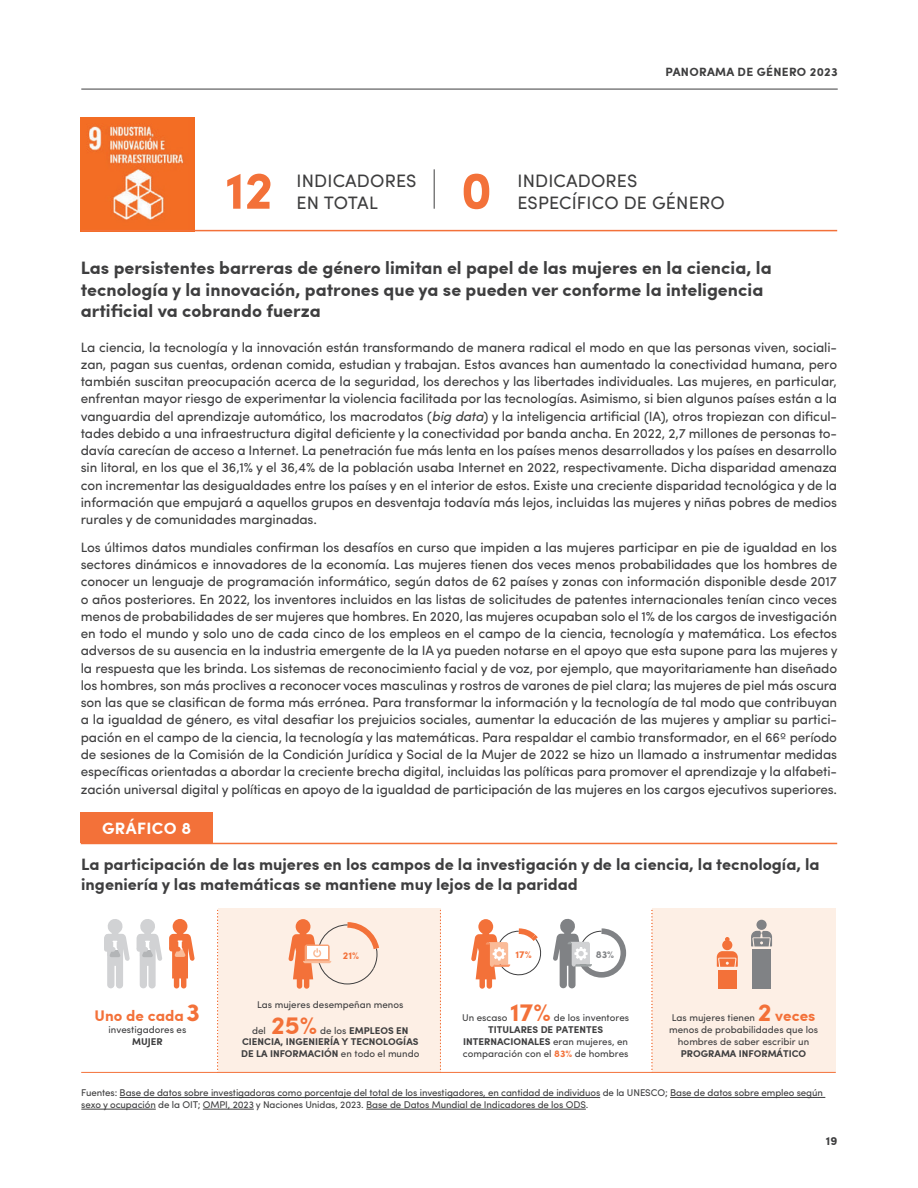
<style>
.page{position:relative;width:918px;height:1188px;background:#fff}
.page>*{position:absolute;margin:0;border:0;box-sizing:border-box;transform-origin:0 0}
.t1{font:700 52.5px "Sofia Pro";color:#f37139}
.t2{font:700 25.2px "Sofia Pro";color:#f37139}
.t3{font:700 18px/21.6px "Sofia Pro";color:#3e3e3f}
.t4{font:18px/21.6px "Sofia Pro";letter-spacing:.01em;color:#3e3e3f}
.t5{font:700 16.5px/19.8px "Sofia Pro";color:#3e3e3f}
.t6{font:700 16.5px "Sofia Pro";letter-spacing:.025em;color:#fff}
.t7{font:700 15.45px "Sofia Pro";color:#f37139}
.t8{font:13.5px/17.2px "Sofia Pro";letter-spacing:-.01em;color:#3e3e3f;text-align:justify}
.t9{font:700 12px "Sofia Pro";letter-spacing:.025em;color:#3e3e3f}
.t10{font:700 10.05px "Sofia Pro";color:#f37139}
.t11{font:700 10.05px "Sofia Pro";color:#808285}
.t12{font:9.75px/11.7px "Sofia Pro";letter-spacing:-.01em;color:#3e3e3f;text-align:center}
.t13{font:700 9.75px/11.7px "Sofia Pro";color:#3e3e3f}
.s1{font-style:italic}
.s2{font-size:25.2px}
.s3{font-weight:400}
.s4{font-weight:700}
.s5{font-weight:700;color:#f37139}
</style>
<div class="page">
<hr style="left:81px;top:89px;width:757px;height:1px;background:#3e3e3f">
<img style="left:80px;top:117px;width:114px;height:114px">
<hr style="left:81px;top:843px;width:756px;height:1px;background:#f37139">
<div style="left:81px;top:812px;width:132px;height:31px;background:#f37139"></div>
<hr style="left:434px;top:169px;width:1px;height:40px;background:#3e3e3f">
<hr style="left:81px;top:230px;width:756px;height:1px;background:#f37139">
<hr style="left:120px;top:1097px;width:480px;height:1px;background:#3e3e3f">
<hr style="left:670px;top:1097px;width:155px;height:1px;background:#3e3e3f">
<hr style="left:81px;top:1109px;width:75px;height:1px;background:#3e3e3f">
<hr style="left:203px;top:1109px;width:51px;height:1px;background:#3e3e3f">
<hr style="left:366px;top:1109px;width:220px;height:1px;background:#3e3e3f">
<svg style="left:169px;top:919px;width:26px;height:70px"></svg>
<div style="left:652px;top:908px;width:184px;height:164px;background:#fdefe5"></div>
<div style="left:218px;top:908px;width:222px;height:164px;background:#fdefe5"></div>
<svg style="left:217px;top:909px;width:1px;height:163px"></svg>
<svg style="left:440px;top:908px;width:1px;height:164px"></svg>
<hr style="left:81px;top:1072px;width:755px;height:1px;background:#f37139">
<svg style="left:652px;top:910px;width:1px;height:162px"></svg>
<svg style="left:136px;top:919px;width:26px;height:70px"></svg>
<svg style="left:104px;top:919px;width:26px;height:70px"></svg>
<svg style="left:471px;top:919px;width:71px;height:70px"></svg>
<svg style="left:553px;top:918px;width:74px;height:70px"></svg>
<div style="left:756px;top:920px;width:11px;height:10px;background:#808285;border-radius:50%"></div>
<svg style="left:751px;top:931px;width:21px;height:15px"></svg>
<div style="left:722px;top:940px;width:10px;height:10px;background:#f37139;border-radius:50%"></div>
<svg style="left:717px;top:951px;width:21px;height:16px"></svg>
<svg style="left:725px;top:937px;width:5px;height:4px"></svg>
<div style="left:752px;top:950px;width:19px;height:39px;background:#808285"></div>
<div style="left:718px;top:970px;width:19px;height:18px;background:#f37139"></div>
<svg style="left:288px;top:919px;width:91px;height:70px"></svg>
<h1 class="t1" style="left:225px;top:150px;width:50px">12</h1>
<h3 class="t4" style="left:297px;top:169px;width:121px">INDICADORES</h3>
<h3 class="t4" style="left:297px;top:190px;width:83px">EN TOTAL</h3>
<p class="t9" style="left:665px;top:63px;width:174px">PANORAMA DE GÉNERO 2023</p>
<h1 class="t1" style="left:461px;top:150px;width:33px">0</h1>
<h3 class="t4" style="left:517px;top:169px;width:209px">INDICADORES<br>ESPECÍFICO DE GÉNERO</h3>
<h3 class="t3" style="left:81px;top:256px;width:692px">Las persistentes barreras de género limitan el papel de las mujeres en la ciencia, la tecnología y la innovación, patrones que ya se pueden ver conforme la inteligencia artificial va cobrando fuerza</h3>
<p class="t8" style="left:81px;top:337px;width:758px">La ciencia, la tecnología y la innovación están transformando de manera radical el modo en que las personas viven, sociali&shy;zan, pagan sus cuentas, ordenan comida, estudian y trabajan. Estos avances han aumentado la conectividad humana, pero también suscitan preocupación acerca de la seguridad, los derechos y las libertades individuales. Las mujeres, en particular, enfrentan mayor riesgo de experimentar la violencia facilitada por las tecnologías. Asimismo, si bien algunos países están a la vanguardia del aprendizaje automático, los macrodatos (<span class="s1">big data</span>) y la inteligencia artificial (IA), otros tropiezan con dificul&shy;tades debido a una infraestructura digital deficiente y la conectividad por banda ancha. En 2022, 2,7 millones de personas to&shy;davía carecían de acceso a Internet. La penetración fue más lenta en los países menos desarrollados y los países en desarrollo sin litoral, en los que el 36,1% y el 36,4% de la población usaba Internet en 2022, respectivamente. Dicha disparidad amenaza con incrementar las desigualdades entre los países y en el interior de estos. Existe una creciente disparidad tecnológica y de la información que empujará a aquellos grupos en desventaja todavía más lejos, incluidas las mujeres y niñas pobres de medios rurales y de comunidades marginadas.</p>
<p class="t8" style="left:81px;top:538px;width:758px">Los últimos datos mundiales confirman los desafíos en curso que impiden a las mujeres participar en pie de igualdad en los sectores dinámicos e innovadores de la economía. Las mujeres tienen dos veces menos probabilidades que los hombres de conocer un lenguaje de programación informático, según datos de 62 países y zonas con información disponible desde 2017 o años posteriores. En 2022, los inventores incluidos en las listas de solicitudes de patentes internacionales tenían cinco veces menos de probabilidades de ser mujeres que hombres. En 2020, las mujeres ocupaban solo el 1% de los cargos de investigación en todo el mundo y solo uno de cada cinco de los empleos en el campo de la ciencia, tecnología y matemática. Los efectos adversos de su ausencia en la industria emergente de la IA ya pueden notarse en el apoyo que esta supone para las mujeres y la respuesta que les brinda. Los sistemas de reconocimiento facial y de voz, por ejemplo, que mayoritariamente han diseñado los hombres, son más proclives a reconocer voces masculinas y rostros de varones de piel clara; las mujeres de piel más oscura son las que se clasifican de forma más errónea. Para transformar la información y la tecnología de tal modo que contribuyan a la igualdad de género, es vital desafiar los prejuicios sociales, aumentar la educación de las mujeres y ampliar su partici&shy;pación en el campo de la ciencia, la tecnología y las matemáticas. Para respaldar el cambio transformador, en el 66º período de sesiones de la Comisión de la Condición Jurídica y Social de la Mujer de 2022 se hizo un llamado a instrumentar medidas específicas orientadas a abordar la creciente brecha digital, incluidas las políticas para promover el aprendizaje y la alfabeti&shy;zación universal digital y políticas en apoyo de la igualdad de participación de las mujeres en los cargos ejecutivos superiores.</p>
<p class="t6" style="left:102px;top:815px;width:91px">GRÁFICO 8</p>
<p class="t5" style="left:81px;top:853px;width:740px">La participación de las mujeres en los campos de la investigación y de la ciencia, la tecnología, la ingeniería y las matemáticas se mantiene muy lejos de la paridad</p>
<p class="t7" style="left:95px;top:1004px;width:107px">Uno de cada<span class="s2">3</span></p>
<p class="t12" style="left:108px;top:1023px;width:79px">investigadores es</p>
<p class="t13" style="left:132px;top:1035px;width:32px">MUJER</p>
<p class="t10" style="left:343px;top:948px;width:18px">21%</p>
<p class="t10" style="left:516px;top:946px;width:18px">17%</p>
<p class="t11" style="left:596px;top:946px;width:20px">83%</p>
<p class="t12" style="left:257px;top:998px;width:148px">Las mujeres desempeñan menos</p>
<p class="t12" style="left:252px;top:1024px;width:15px">del</p>
<h2 class="t2" style="left:271px;top:1006px;width:48px">25%</h2>
<p class="t13" style="left:241px;top:1024px;width:180px;text-indent:79px"><span class="s3">de los</span> EMPLEOS EN<br>CIENCIA, INGENIERÍA Y TECNOLOGÍAS<br>DE LA INFORMACIÓN <span class="s3">en todo el mundo</span></p>
<p class="t12" style="left:462px;top:1011px;width:47px">Un escaso</p>
<h2 class="t2" style="left:510px;top:993px;width:42px">17%</h2>
<p class="t12" style="left:554px;top:1011px;width:77px">de los inventores</p>
<p class="t12" style="left:463px;top:1023px;width:167px"><span class="s4">TITULARES DE PATENTES<br>INTERNACIONALES</span> eran mujeres, en comparación con el <span class="s5">83%</span> de hombres</p>
<p class="t12" style="left:672px;top:1011px;width:85px">Las mujeres tienen</p>
<p class="t7" style="left:758px;top:1004px;width:59px"><span class="s2">2</span> veces</p>
<p class="t12" style="left:669px;top:1023px;width:150px">menos de probabilidades que los hombres de saber escribir un</p>
<p class="t13" style="left:681px;top:1047px;width:127px">PROGRAMA INFORMÁTICO</p>
<p class="t12" style="left:81px;top:1086px;width:743px;text-align:left">Fuentes: Base de datos sobre investigadoras como porcentaje del total de los investigadores, en cantidad de individuos de la UNESCO; Base de datos sobre empleo según sexo y ocupación de la OIT; OMPI, 2023 y Naciones Unidas, 2023. Base de Datos Mundial de Indicadores de los ODS.</p>
<p class="t9" style="left:826px;top:1132px;width:13px">19</p>
</div>
